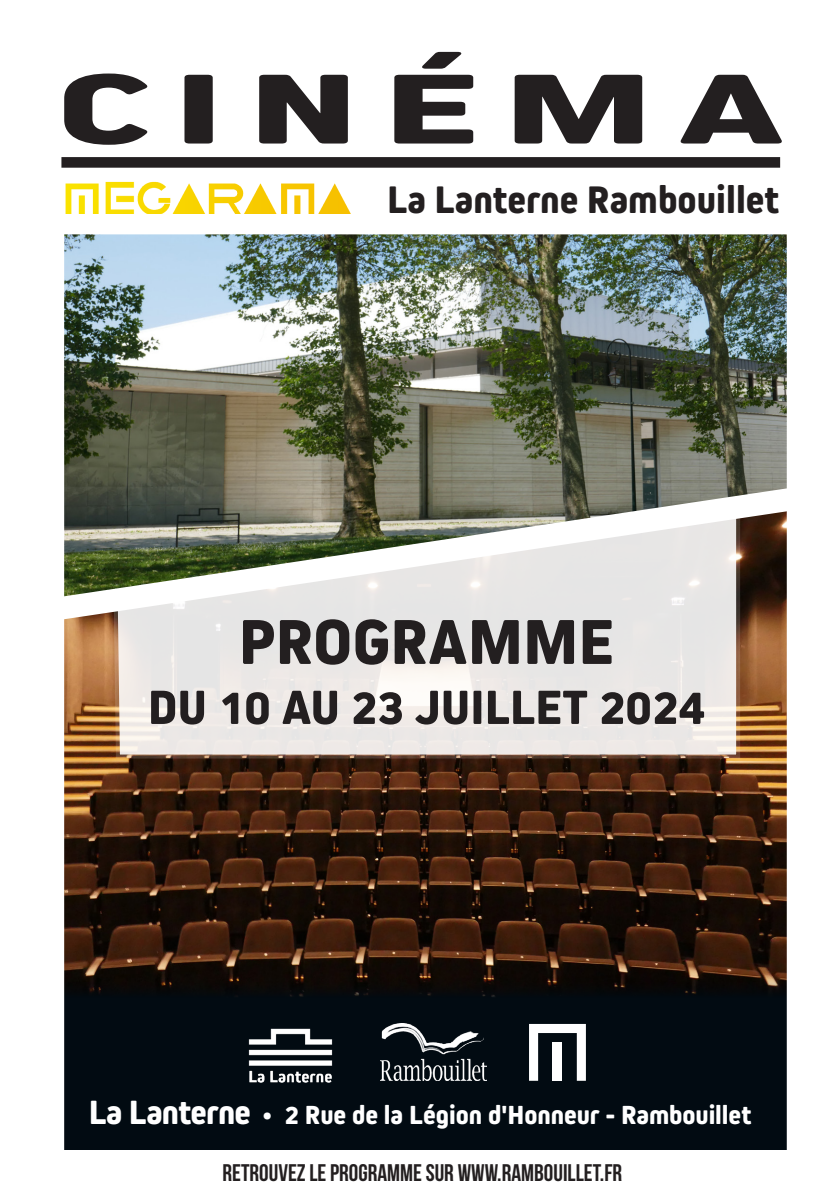
<style>
.page{position:relative;width:840px;height:1191px;background:#fff}
.page>*{position:absolute;margin:0;border:0;box-sizing:border-box;transform-origin:0 0}
.t1{font:800 103.6px "Kiro";letter-spacing:.125em;color:#231f20;scale:1.75 1}
.t2{font:800 66px "Kiro";color:#231f20}
.t3{font:800 50px "Kiro";color:#231f20}
.t4{font:800 40px "Kiro";color:#231f20}
.t5{font:800 27.2px "Kiro";letter-spacing:-.005em;color:#fff}
.t6{font:24px "Bebas Neue";color:#231f20}
.s1{font-size:35px}
</style>
<div class="page">
<img style="left:64px;top:157px;width:723px;height:993px">
<div style="left:61px;top:157px;width:718px;height:11px;background:#231f20"></div>
<img style="left:380px;top:1024px;width:106px;height:56px">
<img style="left:244px;top:1020px;width:93px;height:66px">
<svg style="left:528px;top:1024px;width:57px;height:56px"></svg>
<img style="left:64px;top:488px;width:723px;height:135px">
<img style="left:64px;top:181px;width:292px;height:32px">
<p class="t1" style="left:56px;top:49px;width:418px">CINÉMA</p>
<p class="t4" style="left:387px;top:176px;width:393px">La Lanterne Rambouillet</p>
<p class="t2" style="left:238px;top:603px;width:377px">PROGRAMME</p>
<p class="t3" style="left:148px;top:678px;width:558px">DU 10 AU 23 JUILLET 2024</p>
<p class="t5" style="left:89px;top:1099px;width:663px"><span class="s1">La Lanterne</span> <sup>.</sup> 2 Rue de la Légion d'Honneur - Rambouillet</p>
<p class="t6" style="left:222px;top:1159px;width:401px">RETROUVEZ LE PROGRAMME SUR WWW.RAMBOUILLET.FR</p>
</div>
